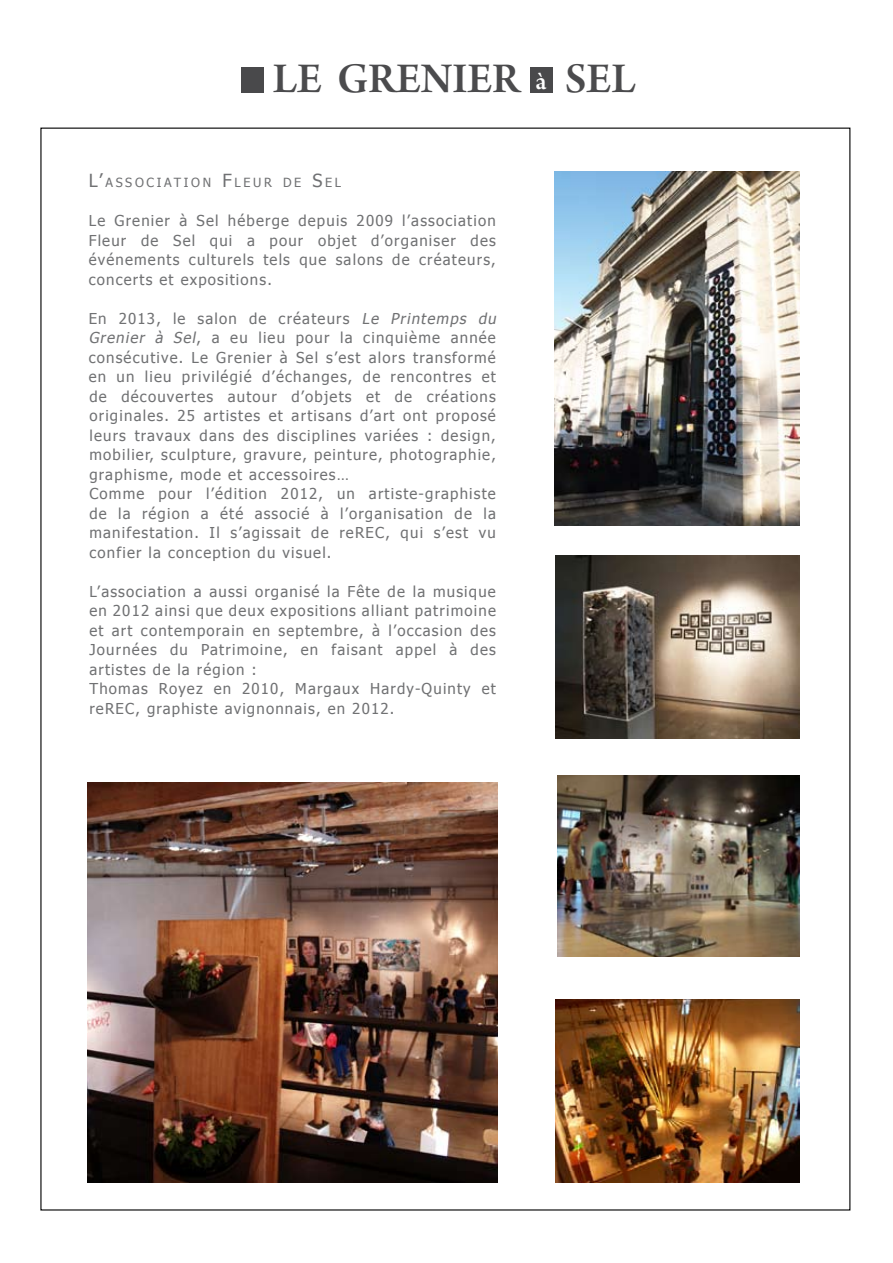
<style>
.page{position:relative;width:893px;height:1263px;background:#fff}
.page>*{position:absolute;margin:0;border:0;box-sizing:border-box;transform-origin:0 0}
.t1{font:45px "Arno Pro Smbd Subhead";color:#4b4b4d}
.t2{font:15px/19.5px "Tahoma";letter-spacing:.08em;color:#707173}
.t3{font:12.6px "Tahoma";letter-spacing:.215em;color:#707173}
.s1{font-size:27px;color:#fff}
.s2{font-size:18px}
.s3{font-style:italic}
</style>
<div class="page">
<div style="left:241px;top:67px;width:22px;height:25px;background:#49494b"></div>
<div style="left:530px;top:67px;width:22px;height:25px;background:#49494b"></div>
<img style="left:556px;top:999px;width:243px;height:183px">
<img style="left:555px;top:172px;width:244px;height:354px">
<img style="left:87px;top:782px;width:410px;height:400px">
<img style="left:558px;top:776px;width:241px;height:181px">
<img style="left:555px;top:556px;width:244px;height:183px">
<h1 class="t1" style="left:273px;top:54px;width:364px">LE GRENIER <span class="s1">à</span> SEL</h1>
<p class="t3" style="left:89px;top:175px;width:254px"><span class="s2">L’</span>ASSOCIATION <span class="s2">F</span> LEU R DE <span class="s2">S</span>EL</p>
<p class="t2" style="left:89px;top:211px;width:409px;text-align:justify">Le Grenier à Sel héberge depuis 2009 l’association Fleur de Sel qui a pour objet d’organiser des événements culturels tels que salons de créateurs, concerts et expositions.</p>
<p class="t2" style="left:89px;top:308px;width:412px">En 2013, le salon de créateurs <span class="s3">Le Printemps du Grenier à Sel</span>, a eu lieu pour la cinquième année consécutive. Le Grenier à Sel s’est alors transformé en un lieu privilégié d’échanges, de rencontres et de découvertes autour d’objets et de créations originales. 25 artistes et artisans d’art ont proposé leurs travaux dans des disciplines variées : design, mobilier, sculpture, gravure, peinture, photographie, graphisme, mode et accessoires…<br>Comme pour l’édition 2012, un artiste-graphiste de la région a été associé à l’organisation de la manifestation. Il s’agissait de reREC, qui s’est vu confier la conception du visuel.</p>
<p class="t2" style="left:89px;top:581px;width:408px">L’association a aussi organisé la Fête de la musique en 2012 ainsi que deux expositions alliant patrimoine et art contemporain en septembre, à l’occasion des Journées du Patrimoine, en faisant appel à des artistes de la région :<br>Thomas Royez en 2010, Margaux Hardy-Quinty et reREC, graphiste avignonnais, en 2012.</p>
</div>
